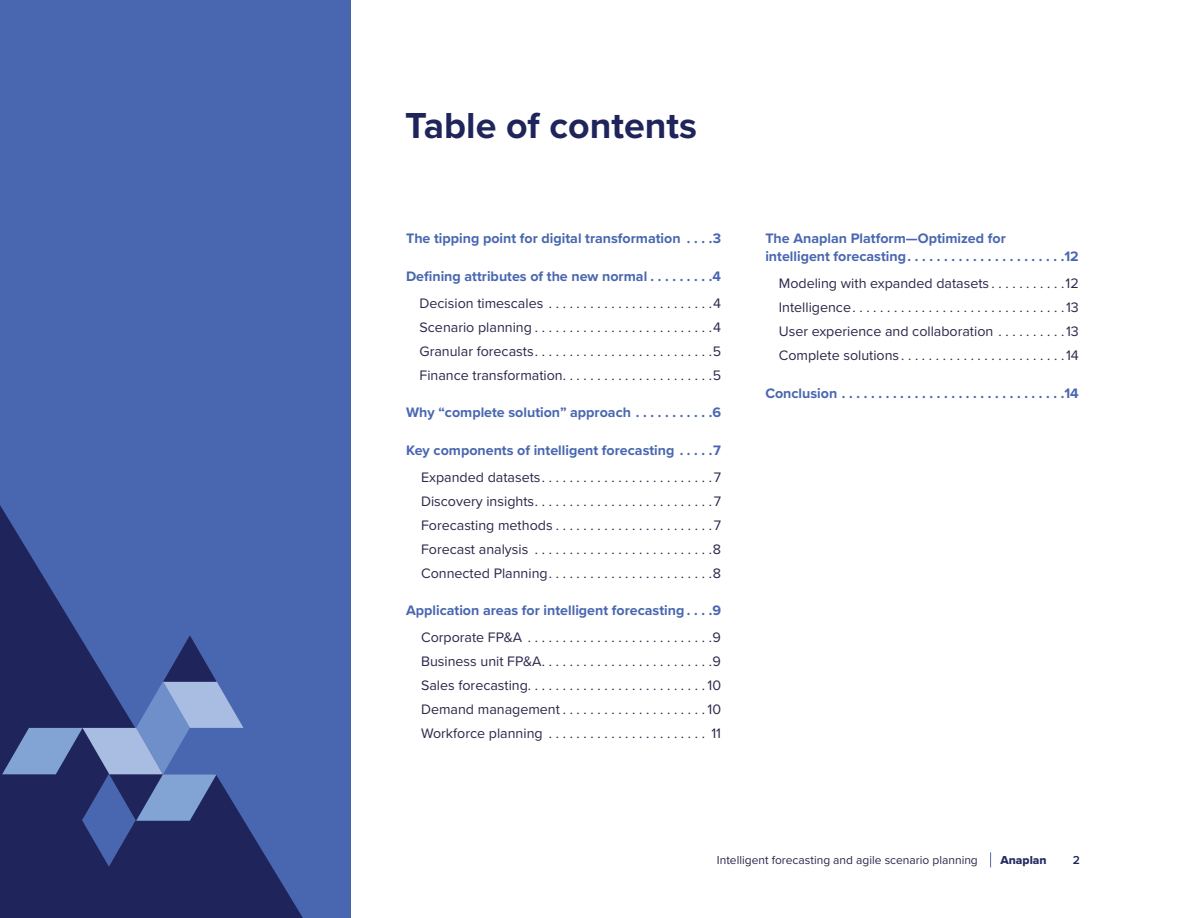
<style>
.page{position:relative;width:1188px;height:918px;background:#fff}
.page>*{position:absolute;margin:0;border:0;box-sizing:border-box;transform-origin:0 0}
.t1{font:700 37.5px "Proxima Nova";color:#1f255a}
.TOC_h1{font:14.25px/24px "Proxima Nova";color:#2a284a;text-align:justify}
.TOC_h1-2{font:700 14.25px/18px "Proxima Nova";color:#4967b0}
.h1_-_title{font:12px "Proxima Nova";color:#2a284a}
.h1_-_title-2{font:12px "Proxima Nova Extrabld";color:#272b62}
.t2{font:600 12px "Proxima Nova";color:#1f255a}
</style>
<div class="page">
<svg style="left:990px;top:852px;width:1px;height:15px"></svg>
<div style="left:0;top:0;width:350px;height:918px;background:#4967b0"></div>
<svg style="left:0;top:505px;width:79px;height:413px;fill:#1f255a"></svg>
<svg style="left:2px;top:635px;width:301px;height:283px"></svg>
<p class="t1" style="left:405px;top:97px;width:294px">Table of contents</p>
<p class="TOC_h1-2" style="left:406px;top:229px;width:317px">The tipping point for digital transformation . . . 3</p>
<p class="TOC_h1-2" style="left:406px;top:266px;width:317px">Defining attributes of the new normal . . . . . . . . 4</p>
<p class="TOC_h1" style="left:420px;top:290px;width:303px">Decision timescales . . . . . . . . . . . . . . . . . . . . . . . 4<br>Scenario planning . . . . . . . . . . . . . . . . . . . . . . . . . 4<br>Granular forecasts . . . . . . . . . . . . . . . . . . . . . . . . . 5<br>Finance transformation . . . . . . . . . . . . . . . . . . . . . 5</p>
<p class="TOC_h1-2" style="left:406px;top:403px;width:317px">Why “complete solution” approach . . . . . . . . . . 6</p>
<p class="TOC_h1-2" style="left:406px;top:440px;width:316px">Key components of intelligent forecasting . . . . 7</p>
<p class="TOC_h1" style="left:421px;top:464px;width:302px">Expanded datasets . . . . . . . . . . . . . . . . . . . . . . . . 7<br>Discovery insights . . . . . . . . . . . . . . . . . . . . . . . . . 7<br>Forecasting methods . . . . . . . . . . . . . . . . . . . . . . 7<br>Forecast analysis . . . . . . . . . . . . . . . . . . . . . . . . . 8<br>Connected Planning . . . . . . . . . . . . . . . . . . . . . . . 8</p>
<p class="TOC_h1-2" style="left:406px;top:601px;width:317px">Application areas for intelligent forecasting . . . 9</p>
<p class="TOC_h1" style="left:421px;top:625px;width:302px">Corporate FP&amp;A . . . . . . . . . . . . . . . . . . . . . . . . . . 9<br>Business unit FP&amp;A . . . . . . . . . . . . . . . . . . . . . . . . 9<br>Sales forecasting . . . . . . . . . . . . . . . . . . . . . . . . . 10<br>Demand management . . . . . . . . . . . . . . . . . . . . 10<br>Workforce planning . . . . . . . . . . . . . . . . . . . . . . . 11</p>
<p class="TOC_h1-2" style="left:765px;top:229px;width:315px">The Anaplan Platform—Optimized for<br>intelligent forecasting . . . . . . . . . . . . . . . . . . . . . 12</p>
<p class="TOC_h1" style="left:779px;top:271px;width:302px">Modeling with expanded datasets . . . . . . . . . . 12<br>Intelligence . . . . . . . . . . . . . . . . . . . . . . . . . . . . . . 13<br>User experience and collaboration . . . . . . . . . 13<br>Complete solutions . . . . . . . . . . . . . . . . . . . . . . . 14</p>
<p class="TOC_h1-2" style="left:765px;top:383px;width:315px">Conclusion . . . . . . . . . . . . . . . . . . . . . . . . . . . . . . 14</p>
<p class="h1_-_title" style="left:717px;top:851px;width:262px">Intelligent forecasting and agile scenario planning</p>
<p class="h1_-_title-2" style="left:1000px;top:851px;width:48px">Anaplan</p>
<p class="t2" style="left:1073px;top:851px;width:9px">2</p>
</div>
